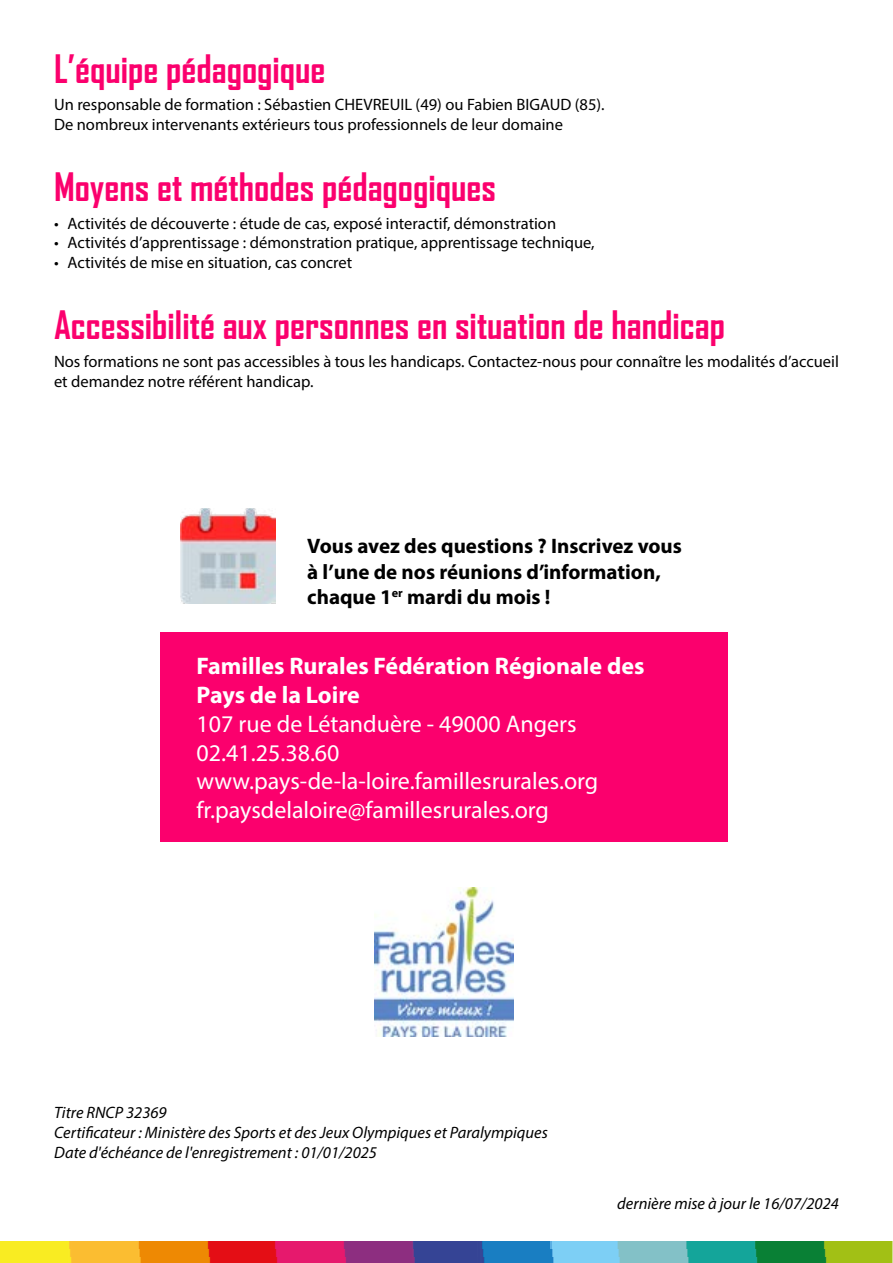
<style>
.page{position:relative;width:893px;height:1263px;background:#fff}
.page>*{position:absolute;margin:0;border:0;box-sizing:border-box;transform-origin:0 0}
.t1{font:700 37.5px "Agency FB";color:#fb006d}
.t2{font:24px/28.8px "Myriad Pro";color:#fff}
.t3{font:700 24px/28.8px "Myriad Pro";color:#fff}
.t4{font:700 21px/25.2px "Myriad Pro";color:#000}
.t5{font:16.5px/19.8px "Myriad Pro";color:#000}
.t6{font:italic 16.5px/19.8px "Myriad Pro";color:#000}
</style>
<div class="page">
<img style="left:0;top:1242px;width:892px;height:21px">
<div style="left:160px;top:632px;width:568px;height:210px;background:#fb006d"></div>
<img style="left:180px;top:508px;width:96px;height:96px">
<img style="left:375px;top:888px;width:139px;height:149px">
<h1 class="t1" style="left:54px;top:45px;width:273px">L’équipe pédagogique</h1>
<p class="t5" style="left:54px;top:94px;width:552px">Un responsable de formation : Sébastien CHEVREUIL (49) ou Fabien BIGAUD (85).<br>De nombreux intervenants extérieurs tous professionnels de leur domaine</p>
<h1 class="t1" style="left:54px;top:164px;width:443px">Moyens et méthodes pédagogiques</h1>
<p class="t5" style="left:54px;top:213px;width:504px">• Activités de découverte : étude de cas, exposé interactif, démonstration</p>
<p class="t5" style="left:54px;top:233px;width:542px">• Activités d’apprentissage : démonstration pratique, apprentissage technique,</p>
<p class="t5" style="left:54px;top:252px;width:300px">• Activités de mise en situation, cas concret</p>
<h1 class="t1" style="left:54px;top:302px;width:672px">Accessibilité aux personnes en situation de handicap</h1>
<p class="t5" style="left:54px;top:351px;width:786px">Nos formations ne sont pas accessibles à tous les handicaps. Contactez-nous pour connaître les modalités d’accueil et demandez notre référent handicap.</p>
<p class="t4" style="left:307px;top:533px;width:376px">Vous avez des questions ? Inscrivez vous à l’une de nos réunions d’information, chaque 1<sup>er</sup> mardi du mois !</p>
<h2 class="t3" style="left:197px;top:651px;width:449px">Familles Rurales Fédération Régionale des<br>Pays de la Loire</h2>
<h2 class="t2" style="left:197px;top:709px;width:403px">107 rue de Létanduère - 49000 Angers 02.41.25.38.60 www.pays-de-la-loire.famillesrurales.org fr.paysdelaloire@famillesrurales.org</h2>
<p class="t6" style="left:54px;top:1103px;width:495px">Titre RNCP 32369<br>Certificateur : Ministère des Sports et des Jeux Olympiques et Paralympiques<br>Date d'échéance de l'enregistrement : 01/01/2025</p>
<p class="t6" style="left:617px;top:1193px;width:223px">dernière mise à jour le 16/07/2024</p>
</div>
